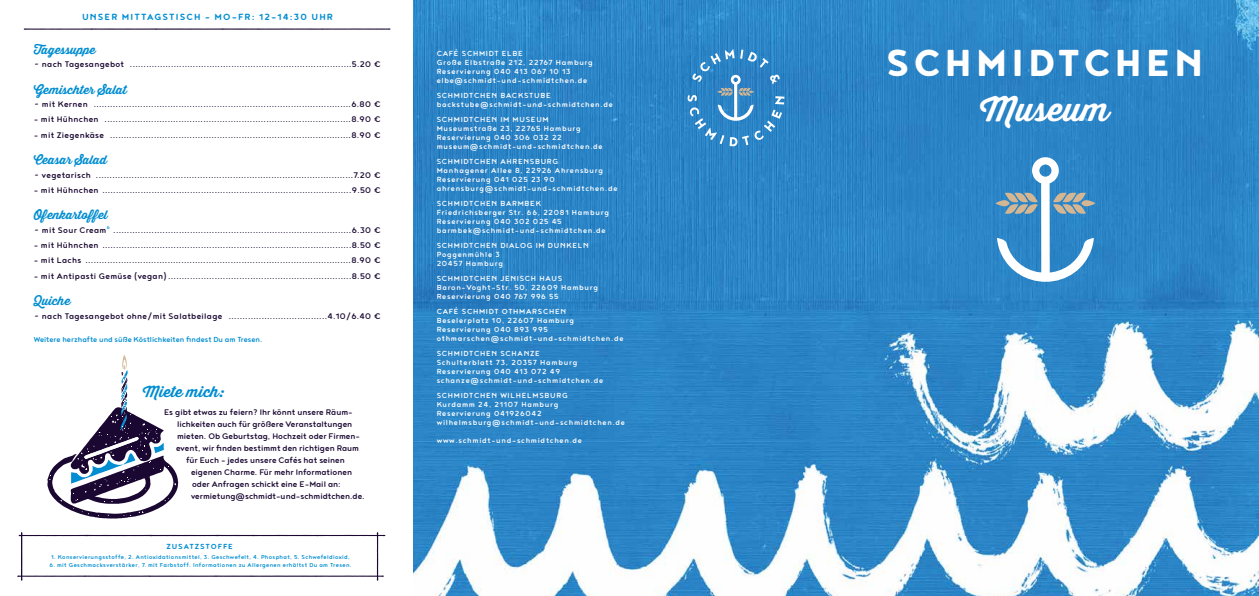
<style>
.page{position:relative;width:1259px;height:596px;background:#fff}
.page>*{position:absolute;margin:0;border:0;box-sizing:border-box;transform-origin:0 0}
.t1{font:800 46px "Noyh";letter-spacing:.1em;color:#fff}
.t2{font:700 33px "Thirsty Soft";color:#fff}
.t3{font:700 15px "Thirsty Soft";color:#008dd1}
.t4{font:700 12px "Thirsty Soft";color:#008dd1}
.t5{font:11px "Noyh R Bold";letter-spacing:.1em;color:#008dd1}
.t6{font:10px "Noyh R";letter-spacing:.03em;color:#1a0832}
.t7{font:10px "Noyh R";color:#1a0832}
.t8{font:9px/9px "Noyh R";letter-spacing:.08em;color:#fff}
.t9{font:9px "Noyh R";color:#008dd1}
.t10{font:9px "Noyh R Bold";letter-spacing:.1em;color:#008dd1}
.t11{font:7px "Noyh R";letter-spacing:.05em;color:#008dd1}
.s1{font-family:"Thirsty Soft";font-weight:700}
</style>
<div class="page">
<img style="left:414px;top:0;width:845px;height:595px">
<svg style="left:24px;top:28px;width:366px;height:2px"></svg>
<svg style="left:995px;top:157px;width:100px;height:124px"></svg>
<svg style="left:17px;top:532px;width:368px;height:48px"></svg>
<svg style="left:47px;top:354px;width:131px;height:164px"></svg>
<svg style="left:687px;top:49px;width:97px;height:97px;background:#4390ca"></svg>
<p class="t5" style="left:82px;top:10px;width:252px">UNSER MITTAGSTISCH – MO-FR: 12-14:30 UHR</p>
<p class="t4" style="left:34px;top:41px;width:63px">Tagessuppe</p>
<p class="t6" style="left:34px;top:59px;width:349px"><span class="s1">-</span> nach Tagesangebot .................................................................................5.20 €</p>
<p class="t4" style="left:34px;top:80px;width:94px">Gemischter Salat</p>
<p class="t6" style="left:34px;top:98px;width:349px"><span class="s1">-</span> mit Kernen ..............................................................................................6.80 €</p>
<p class="t6" style="left:34px;top:114px;width:349px">- mit Hühnchen ..........................................................................................8.90 €</p>
<p class="t6" style="left:34px;top:129px;width:349px">- mit Ziegenkäse ........................................................................................8.90 €</p>
<p class="t4" style="left:34px;top:151px;width:75px">Ceasar Salad</p>
<p class="t6" style="left:34px;top:169px;width:349px"><span class="s1">-</span> vegetarisch ..............................................................................................7.20 €</p>
<p class="t6" style="left:34px;top:184px;width:349px">- mit Hühnchen ...........................................................................................9.50 €</p>
<p class="t4" style="left:34px;top:206px;width:76px">Ofenkartoffel</p>
<p class="t6" style="left:34px;top:224px;width:349px"><span class="s1">-</span> mit Sour Cream<sup>6</sup> .......................................................................................6.30 €</p>
<p class="t6" style="left:34px;top:239px;width:349px">- mit Hühnchen ...........................................................................................8.50 €</p>
<p class="t6" style="left:34px;top:255px;width:349px">- mit Lachs .................................................................................................8.90 €</p>
<p class="t6" style="left:34px;top:270px;width:348px">- mit Antipasti Gemüse (vegan)...................................................................8.50 €</p>
<p class="t4" style="left:34px;top:292px;width:38px">Quiche</p>
<p class="t6" style="left:34px;top:310px;width:349px"><span class="s1">-</span> nach Tagesangebot ohne/mit Salatbeilage ....................................4.10/6.40 €</p>
<p class="t9" style="left:34px;top:334px;width:230px">Weitere herzhafte und süße Köstlichkeiten findest Du am Tresen.</p>
<h3 class="t3" style="left:143px;top:380px;width:83px">Miete mich:</h3>
<p class="t7" style="left:164px;top:406px;width:190px">Es gibt etwas zu feiern? Ihr könnt unsere Räum-</p>
<p class="t7" style="left:177px;top:418px;width:177px">lichkeiten auch für größere Veranstaltungen</p>
<p class="t7" style="left:177px;top:430px;width:184px">mieten. Ob Geburtstag, Hochzeit oder Firmen-</p>
<p class="t7" style="left:176px;top:442px;width:185px">event, wir finden bestimmt den richtigen Raum</p>
<p class="t7" style="left:186px;top:454px;width:160px">für Euch – jedes unsere Cafés hat seinen</p>
<p class="t7" style="left:191px;top:466px;width:162px">eigenen Charme. Für mehr Informationen</p>
<p class="t7" style="left:192px;top:478px;width:150px">oder Anfragen schickt eine E-Mail an:</p>
<p class="t7" style="left:191px;top:490px;width:175px">vermietung@schmidt-und-schmidtchen.de.</p>
<p class="t10" style="left:166px;top:540px;width:68px">ZUSATZSTOFFE</p>
<p class="t11" style="left:51px;top:552px;width:300px">1. Konservierungsstoffe, 2. Antioxidationsmittel, 3. Geschwefelt, 4. Phosphat, 5. Schwefeldioxid,</p>
<p class="t11" style="left:49px;top:561px;width:304px">6. mit Geschmacksverstärker, 7. mit Farbstoff. Informationen zu Allergenen erhältst Du am Tresen.</p>
<p class="t8" style="left:437px;top:49px;width:158px">CAFÉ SCHMIDT ELBE<br>Große Elbstraße 212, 22767 Hamburg<br>Reservierung 040 413 067 10 13 elbe@schmidt-und-schmidtchen.de</p>
<p class="t8" style="left:437px;top:91px;width:178px">SCHMIDTCHEN BACKSTUBE backstube@schmidt-und-schmidtchen.de</p>
<p class="t8" style="left:437px;top:115px;width:167px">SCHMIDTCHEN IM MUSEUM<br>Museumstraße 23, 22765 Hamburg<br>Reservierung 040 306 032 22 museum@schmidt-und-schmidtchen.de</p>
<p class="t8" style="left:437px;top:157px;width:182px">SCHMIDTCHEN AHRENSBURG<br>Manhagener Allee 8, 22926 Ahrensburg Reservierung 041 025 23 90 ahrensburg@schmidt-und-schmidtchen.de</p>
<p class="t8" style="left:437px;top:199px;width:174px">SCHMIDTCHEN BARMBEK<br>Friedrichsberger Str. 66, 22081 Hamburg<br>Reservierung 040 302 025 45 barmbek@schmidt-und-schmidtchen.de</p>
<p class="t8" style="left:437px;top:241px;width:154px">SCHMIDTCHEN DIALOG IM DUNKELN<br>Poggenmühle 3<br>20457 Hamburg</p>
<p class="t8" style="left:437px;top:274px;width:163px">SCHMIDTCHEN JENISCH HAUS<br>Baron-Voght-Str. 50, 22609 Hamburg<br>Reservierung 040 767 996 55</p>
<p class="t8" style="left:437px;top:307px;width:188px">CAFÉ SCHMIDT OTHMARSCHEN<br>Beselerplatz 10, 22607 Hamburg<br>Reservierung 040 893 995 othmarschen@schmidt-und-schmidtchen.de</p>
<p class="t8" style="left:437px;top:349px;width:168px">SCHMIDTCHEN SCHANZE<br>Schulterblatt 73, 20357 Hamburg<br>Reservierung 040 413 072 49 schanze@schmidt-und-schmidtchen.de</p>
<p class="t8" style="left:437px;top:391px;width:190px">SCHMIDTCHEN WILHELMSBURG<br>Kurdamm 24, 21107 Hamburg<br>Reservierung 041926042 wilhelmsburg@schmidt-und-schmidtchen.de</p>
<p class="t8" style="left:437px;top:436px;width:147px">www.schmidt-und-schmidtchen.de</p>
<h1 class="t1" style="left:886px;top:36px;width:318px">SCHMIDTCHEN</h1>
<h2 class="t2" style="left:980px;top:85px;width:131px">Museum</h2>
</div>
